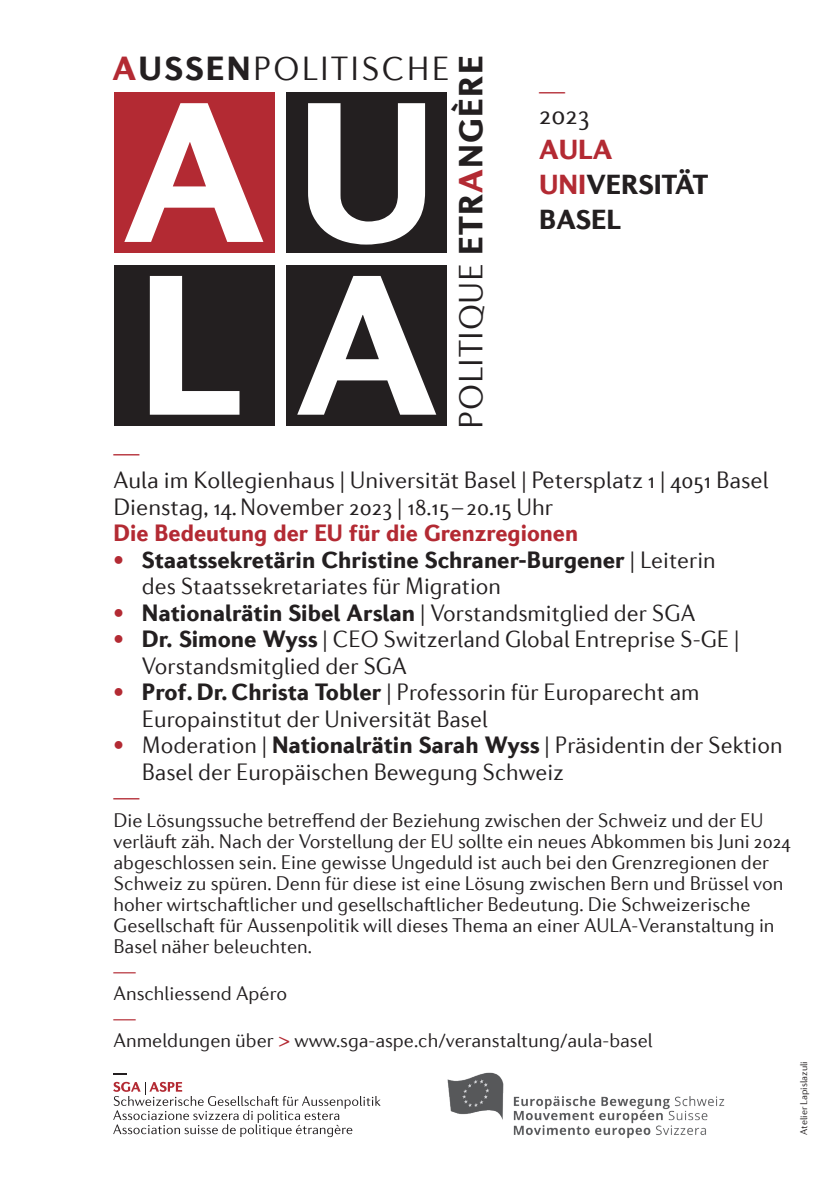
<style>
.page{position:relative;width:840px;height:1191px;background:#fff}
.page>*{position:absolute;margin:0;border:0;box-sizing:border-box;transform-origin:0 0}
.t1{font:900 204px "Diverda Sans Com";color:#fff}
.t2{font:300 34px "Diverda Sans Com";letter-spacing:.02em;color:#231f20}
.t3{font:300 34px "Diverda Sans Com";letter-spacing:.07em;color:#231f20}
.t4{font:900 28px/35px "Diverda Sans Com";color:#231f20}
.t5{font:300 28px "Diverda Sans Com";color:#231f20}
.t6{font:300 28px "Diverda Sans Com";color:#b32a33}
.t7{font:300 24px/26.4px "Diverda Sans Com";color:#231f20}
.t8{font:900 24px "Diverda Sans Com";color:#231f20}
.t9{font:900 24px "Diverda Sans Com";color:#b32a33;scale:.96 1}
.t10{font:300 24px "Diverda Sans Com";color:#b32a33}
.t11{font:300 20px/21px "Diverda Sans Com";color:#231f20}
.t12{font:300 10px "Diverda Sans Com";color:#231f20}
.s1{font-weight:900;color:#b32a33}
.s2{font-weight:900}
.s3{color:#b32a33}
.s4{font-weight:300}
</style>
<div class="page">
<svg style="left:113px;top:1073px;width:13px;height:2px"></svg>
<svg style="left:113px;top:1081px;width:267px;height:56px"></svg>
<div style="left:114px;top:265px;width:160px;height:161px;background:#231f20"></div>
<div style="left:286px;top:92px;width:161px;height:161px;background:#231f20"></div>
<div style="left:114px;top:92px;width:160px;height:161px;background:#b32a33"></div>
<div style="left:286px;top:265px;width:161px;height:161px;background:#231f20"></div>
<img style="left:447px;top:1072px;width:278px;height:66px">
<h2 class="t3" style="left:112px;top:50px;width:338px"><span class="s1">A</span><span class="s2">USSEN</span>POLITISCHE</h2>
<h2 class="t2" style="left:451px;top:429px;width:374px;rotate:-90deg">POLITIQUE <span class="s2">ETR</span><span class="s1">A</span><span class="s2">NGÈRE</span></h2>
<h1 class="t1" style="left:122px;top:49px;width:316px">AU</h1>
<h1 class="t1" style="left:136px;top:222px;width:303px">L A</h1>
<h3 class="t6" style="left:539px;top:75px;width:28px">—</h3>
<h3 class="t5" style="left:539px;top:99px;width:52px">2023</h3>
<h3 class="t4" style="left:539px;top:132px;width:170px"><span class="s3">AULA<br>UNI</span>VERSITÄT<br>BASEL</h3>
<h3 class="t6" style="left:113px;top:436px;width:28px">—</h3>
<p class="t7" style="left:113px;top:467px;width:656px">Aula im Kollegienhaus | Universität Basel | Petersplatz 1 | 4051 Basel<br>Dienstag, 14.November 2023 | 18.15 – 20.15 Uhr</p>
<p class="t9" style="left:113px;top:518px;width:485px">Die Bedeutung der EU für die Grenzregionen</p>
<p class="t7" style="left:142px;top:546px;width:575px;text-indent:-28px"><span class="s1">•</span> <span class="s2">Staatssekretärin Christine Schraner-Burgener</span> | Leiterin des Staatssekretariates für Migration</p>
<p class="t8" style="left:113px;top:598px;width:583px"><span class="s3">•</span> Nationalrätin Sibel Arslan <span class="s4">| Vorstandsmitglied der SGA</span></p>
<p class="t7" style="left:142px;top:626px;width:598px;text-indent:-28px"><span class="s1">•</span> <span class="s2">Dr. Simone Wyss</span> | CEO Switzerland Global Entreprise S-GE |<br>Vorstandsmitglied der SGA</p>
<p class="t7" style="left:142px;top:679px;width:558px;text-indent:-28px"><span class="s1">•</span> <span class="s2">Prof. Dr. Christa Tobler</span> | Professorin für Europarecht am<br>Europainstitut der Universität Basel</p>
<p class="t7" style="left:142px;top:732px;width:641px;text-indent:-28px"><span class="s1">•</span> Moderation | <span class="s2">Nationalrätin Sarah Wyss</span> | Präsidentin der Sektion<br>Basel der Europäischen Bewegung Schweiz</p>
<h3 class="t6" style="left:113px;top:780px;width:28px">—</h3>
<p class="t11" style="left:113px;top:809px;width:678px">Die Lösungssuche betreffend der Beziehung zwischen der Schweiz und der EU verläuft zäh. Nach der Vorstellung der EU sollte ein neues Abkommen bis Juni 2024 abgeschlossen sein. Eine gewisse Ungeduld ist auch bei den Grenzregionen der Schweiz zu spüren. Denn für diese ist eine Lösung zwischen Bern und Brüssel von hoher wirtschaftlicher und gesellschaftlicher Bedeutung. Die Schweizerische Gesellschaft für Aussenpolitik will dieses Thema an einer AULA-Veranstaltung in Basel näher beleuchten.</p>
<p class="t10" style="left:113px;top:957px;width:24px">—</p>
<p class="t11" style="left:113px;top:982px;width:175px">Anschliessend Apéro</p>
<p class="t10" style="left:113px;top:1004px;width:24px">—</p>
<p class="t11" style="left:113px;top:1029px;width:540px">Anmeldungen über <span class="s3">&gt;</span> www.sga-aspe.ch/veranstaltung/aula-basel</p>
<p class="t12" style="left:797px;top:1135px;width:75px;rotate:-90deg">Atelier Lapislazuli</p>
</div>
